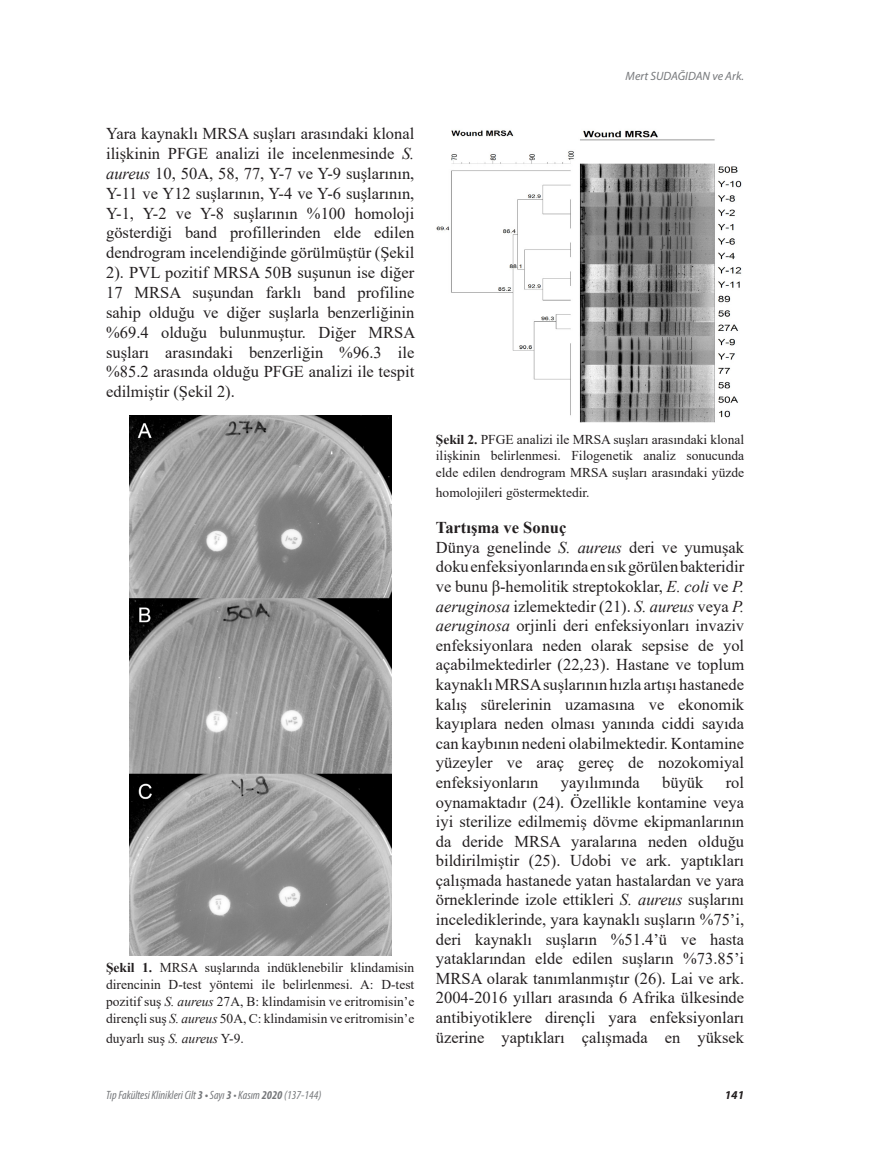
<style>
.page{position:relative;width:893px;height:1149px;background:#fff}
.page>*{position:absolute;margin:0;border:0;box-sizing:border-box;transform-origin:0 0}
.Normal_wrd_2{font:16.5px/19.6px "Times New Roman";color:#231f20;text-align:justify}
.Normal_wrd_2-2{font:700 16.5px "Times New Roman";color:#231f20}
.Normal_wrd_2-3{font:13.5px/16.8px "Times New Roman";color:#231f20;text-align:justify}
.t1{font:italic condensed 12px "Myriad Pro";color:#76787b}
.t2{font:italic 12px "Myriad Pro";color:#76787b}
.t3{font:italic 700 12px "Myriad Pro";color:#231f20}
.s1{font-style:italic}
.s2{font-weight:700}
</style>
<div class="page">
<img style="left:129px;top:415px;width:262px;height:540px">
<img style="left:436px;top:130px;width:306px;height:293px">
<p class="Normal_wrd_2" style="left:106px;top:123px;width:311px">Yara kaynaklı MRSA suşları arasındaki klonal ilişkinin PFGE analizi ile incelenmesinde <span class="s1">S. aureus</span> 10, 50A, 58, 77, Y-7 ve Y-9 suşlarının, Y-11 ve Y12 suşlarının, Y-4 ve Y-6 suşlarının, Y-1, Y-2 ve Y-8 suşlarının %100 homoloji gösterdiği band profillerinden elde edilen dendrogram incelendiğinde görülmüştür (Şekil 2). PVL pozitif MRSA 50B suşunun ise diğer 17 MRSA suşundan farklı band profiline sahip olduğu ve diğer suşlarla benzerliğinin %69.4 olduğu bulunmuştur. Diğer MRSA suşları arasındaki benzerliğin %96.3 ile %85.2 arasında olduğu PFGE analizi ile tespit edilmiştir (Şekil 2).</p>
<p class="Normal_wrd_2-3" style="left:106px;top:958px;width:310px"><span class="s2">Şekil 1.</span> MRSA suşlarında indüklenebilir klindamisin direncinin D-test yöntemi ile belirlenmesi. A: D-test pozitif suş <span class="s1">S. aureus</span> 27A, B: klindamisin ve eritromisin’e dirençli suş <span class="s1">S. aureus</span> 50A, C: klindamisin ve eritromisin’e</p>
<p class="Normal_wrd_2-3" style="left:106px;top:1028px;width:139px">duyarlı suş <span class="s1">S. aureus</span> Y-9.</p>
<p class="t2" style="left:626px;top:69px;width:120px">Mert SUDAĞIDAN ve Ark.</p>
<p class="Normal_wrd_2-3" style="left:436px;top:430px;width:310px"><span class="s2">Şekil 2.</span> PFGE analizi ile MRSA suşları arasındaki klonal ilişkinin belirlenmesi. Filogenetik analiz sonucunda elde edilen dendrogram MRSA suşları arasındaki yüzde</p>
<p class="Normal_wrd_2-3" style="left:436px;top:483px;width:155px">homolojileri göstermektedir.</p>
<p class="Normal_wrd_2-2" style="left:436px;top:515px;width:132px">Tartışma ve Sonuç</p>
<p class="Normal_wrd_2" style="left:436px;top:536px;width:310px">Dünya genelinde <span class="s1">S. aureus</span> deri ve yumuşak doku enfeksiyonlarında en sık görülen bakteridir ve bunu β-hemolitik streptokoklar, <span class="s1">E. coli</span> ve <span class="s1">P. aeruginosa</span> izlemektedir (21). <span class="s1">S. aureus</span> veya <span class="s1">P. aeruginosa</span> orjinli deri enfeksiyonları invaziv enfeksiyonlara neden olarak sepsise de yol açabilmektedirler (22,23). Hastane ve toplum kaynaklı MRSA suşlarının hızla artışı hastanede kalış sürelerinin uzamasına ve ekonomik kayıplara neden olması yanında ciddi sayıda can kaybının nedeni olabilmektedir. Kontamine yüzeyler ve araç gereç de nozokomiyal enfeksiyonların</p>
<p class="Normal_wrd_2" style="left:436px;top:771px;width:310px;text-indent:290px">rol oynamaktadır (24). Özellikle kontamine veya iyi sterilize edilmemiş dövme ekipmanlarının da deride MRSA yaralarına neden olduğu bildirilmiştir (25). Udobi ve ark. yaptıkları çalışmada hastanede yatan hastalardan ve yara örneklerinde izole ettikleri <span class="s1">S. aureus</span> suşlarını incelediklerinde, yara kaynaklı suşların %75’i, deri kaynaklı suşların %51.4’ü ve hasta yataklarından elde edilen suşların %73.85’i MRSA olarak tanımlanmıştır (26). Lai ve ark.<br>2004-2016 yılları arasında 6 Afrika ülkesinde antibiyotiklere dirençli yara enfeksiyonları üzerine yaptıkları çalışmada en yüksek</p>
<p class="Normal_wrd_2" style="left:561px;top:771px;width:80px">yayılımında</p>
<p class="Normal_wrd_2" style="left:662px;top:771px;width:43px">büyük</p>
<p class="t1" style="left:106px;top:1087px;width:217px">Tıp Fakültesi Klinikleri Cilt <span class="s2">3 •</span> Sayı <span class="s2">3</span> • Kasım <span class="s2">2020</span> (137-144)</p>
<p class="t3" style="left:725px;top:1086px;width:21px">141</p>
</div>
